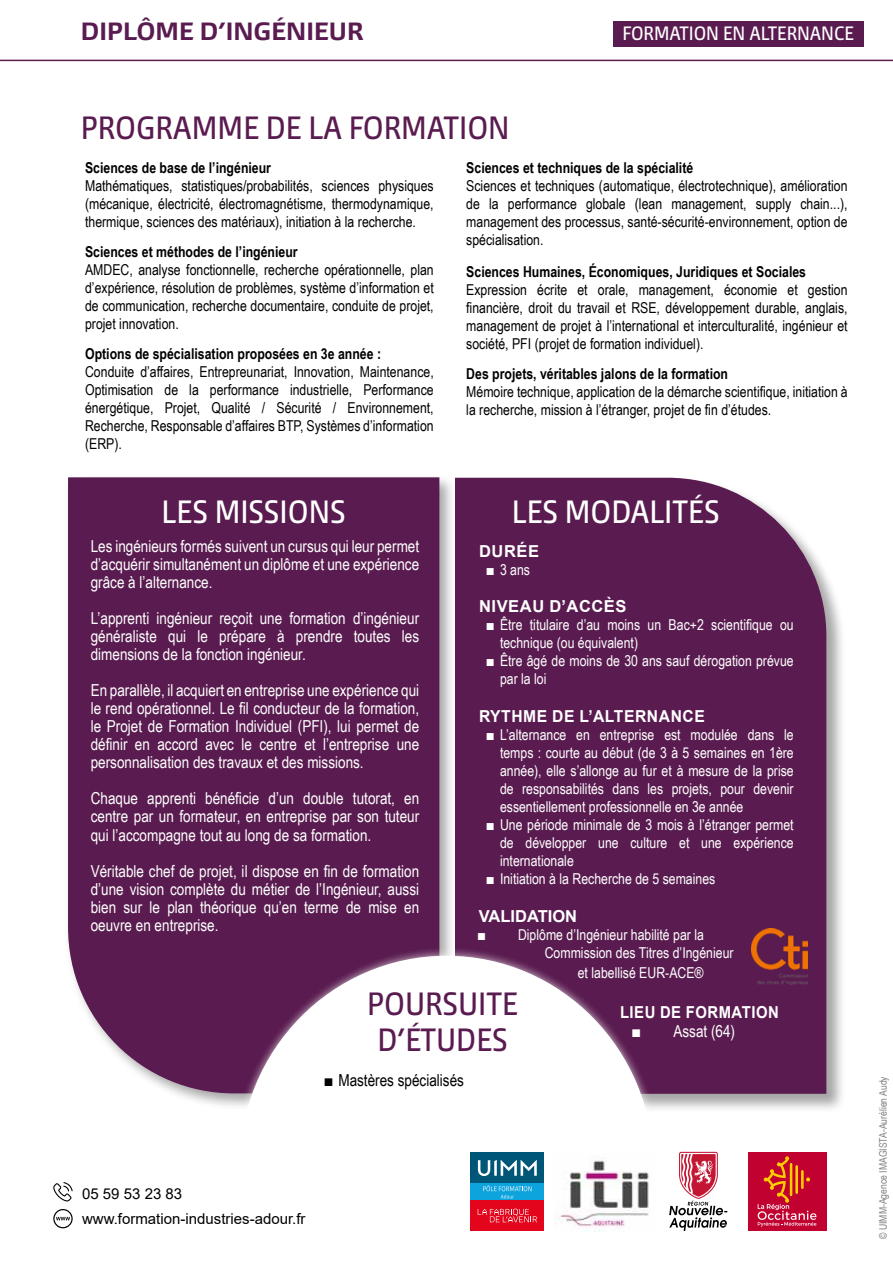
<style>
.page{position:relative;width:893px;height:1263px;background:#fff}
.page>*{position:absolute;margin:0;border:0;box-sizing:border-box;transform-origin:0 0}
.t1{font:500 condensed 30px/36px "Burlingame Pro";color:#5a1c50;text-align:center}
.t2{font:500 condensed 30px "Burlingame Pro";color:#fff}
.t3{font:700 23.25px "Burlingame Pro";color:#5a1c50}
.t4{font:500 condensed 18px "Burlingame Pro";color:#fff}
.t5{font:16.5px/18px "Arial Narrow";color:#fff;text-align:justify}
.t6{font:700 16.5px "Arial";letter-spacing:.035em;color:#fff;scale:.95 1}
.t7{font:16.5px "Arial Narrow";color:#000}
.t8{font:700 16.5px "Arial";letter-spacing:.035em;color:#fff}
.t9{font:700 16.5px "Arial";letter-spacing:.035em;color:#fff;scale:.9 1}
.t10{font:700 16.5px "Arial";color:#fff}
.t11{font:15px/18px "Arial Narrow";color:#000;text-align:justify}
.t12{font:15px/18px "Arial Narrow";color:#fff}
.t13{font:700 15px "Arial Narrow";color:#000}
.t14{font:15px "Arial";color:#000}
.t15{font:10.5px "Arial Narrow";color:#808080}
</style>
<div class="page">
<svg style="left:669px;top:1152px;width:58px;height:79px"></svg>
<div style="left:748px;top:1152px;width:78px;height:78px;background:#c10230"></div>
<svg style="left:758px;top:1156px;width:58px;height:70px"></svg>
<svg style="left:0;top:21px;width:893px;height:40px"></svg>
<div style="left:613px;top:21px;width:250px;height:26px;background:#5a1c50"></div>
<div style="left:64px;top:473px;width:393px;height:637px;background:#000;opacity:.35"></div>
<div style="left:68px;top:477px;width:371px;height:616px;background:#5a1c50"></div>
<div style="left:455px;top:477px;width:391px;height:636px;background:#000;opacity:.35"></div>
<div style="left:455px;top:478px;width:371px;height:616px;background:#5a1c50"></div>
<div style="left:230px;top:946px;width:432px;height:230px;background:#fff;opacity:.75"></div>
<svg style="left:239px;top:956px;width:414px;height:210px"></svg>
<div style="left:471px;top:1152px;width:73px;height:31px;background:#005677"></div>
<svg style="left:478px;top:1160px;width:59px;height:16px"></svg>
<div style="left:471px;top:1200px;width:73px;height:31px;background:#e2051b"></div>
<svg style="left:478px;top:1209px;width:59px;height:13px"></svg>
<div style="left:471px;top:1183px;width:73px;height:17px;background:#0da3dd"></div>
<svg style="left:483px;top:1185px;width:49px;height:13px"></svg>
<svg style="left:53px;top:1182px;width:20px;height:19px"></svg>
<svg style="left:53px;top:1209px;width:20px;height:19px"></svg>
<img style="left:751px;top:928px;width:57px;height:56px">
<img style="left:555px;top:1155px;width:99px;height:76px">
<h2 class="t3" style="left:81px;top:16px;width:284px">DIPLÔME D’INGÉNIEUR</h2>
<h1 class="t1" style="left:81px;top:110px;width:430px">PROGRAMME DE LA FORMATION</h1>
<p class="t4" style="left:622px;top:22px;width:233px">FORMATION EN ALTERNANCE</p>
<p class="t13" style="left:85px;top:157px;width:187px">Sciences de base de l’ingénieur</p>
<p class="t11" style="left:85px;top:176px;width:350px">Mathématiques, statistiques/probabilités, sciences physiques (mécanique, électricité, électromagnétisme, thermodynamique, thermique, sciences des matériaux), initiation à la recherche.</p>
<p class="t13" style="left:85px;top:241px;width:214px">Sciences et méthodes de l’ingénieur</p>
<p class="t11" style="left:85px;top:260px;width:350px">AMDEC, analyse fonctionnelle, recherche opérationnelle, plan d’expérience, résolution de problèmes, système d’information et de communication, recherche documentaire, conduite de projet, projet innovation.</p>
<p class="t13" style="left:85px;top:343px;width:298px">Options de spécialisation proposées en 3e année :</p>
<p class="t11" style="left:85px;top:362px;width:350px">Conduite d’affaires, Entrepreunariat, Innovation, Maintenance, Optimisation de la performance industrielle, Performance énergétique, Projet, Qualité / Sécurité / Environnement, Recherche, Responsable d’affaires BTP, Systèmes d’information (ERP).</p>
<p class="t13" style="left:466px;top:157px;width:228px">Sciences et techniques de la spécialité</p>
<p class="t11" style="left:466px;top:176px;width:383px">Sciences et techniques (automatique, électrotechnique), amélioration de la performance globale (lean management, supply chain...), management des processus, santé-sécurité-environnement, option de spécialisation.</p>
<p class="t13" style="left:466px;top:260px;width:341px">Sciences Humaines, Économiques, Juridiques et Sociales</p>
<p class="t11" style="left:466px;top:280px;width:383px">Expression écrite et orale, management, économie et gestion financière, droit du travail et RSE, développement durable, anglais, management de projet à l’international et interculturalité, ingénieur et société, PFI (projet de formation individuel).</p>
<p class="t13" style="left:466px;top:362px;width:263px">Des projets, véritables jalons de la formation</p>
<p class="t11" style="left:466px;top:382px;width:383px">Mémoire technique, application de la démarche scientifique, initiation à la recherche, mission à l’étranger, projet de fin d’études.</p>
<h1 class="t2" style="left:162px;top:493px;width:186px">LES MISSIONS</h1>
<h1 class="t2" style="left:512px;top:493px;width:209px">LES MODALITÉS</h1>
<p class="t5" style="left:91px;top:537px;width:330px">Les ingénieurs formés suivent un cursus qui leur permet d’acquérir simultanément un diplôme et une expérience grâce à l’alternance.</p>
<p class="t5" style="left:91px;top:609px;width:330px">L’apprenti ingénieur reçoit une formation d’ingénieur généraliste qui le prépare à prendre toutes les dimensions de la fonction ingénieur.</p>
<p class="t5" style="left:91px;top:681px;width:330px">En parallèle, il acquiert en entreprise une expérience qui le rend opérationnel. Le fil conducteur de la formation, le Projet de Formation Individuel (PFI), lui permet de définir en accord avec le centre et l’entreprise une personnalisation des travaux et des missions.</p>
<p class="t5" style="left:91px;top:789px;width:330px">Chaque apprenti bénéficie d’un double tutorat, en centre par un formateur, en entreprise par son tuteur qui l’accompagne tout au long de sa formation.</p>
<p class="t5" style="left:91px;top:861px;width:330px">Véritable chef de projet, il dispose en fin de formation d’une vision complète du métier de l’Ingénieur, aussi bien sur le plan théorique qu’en terme de mise en oeuvre en entreprise.</p>
<p class="t8" style="left:479px;top:539px;width:62px">DURÉE</p>
<p class="t12" style="left:487px;top:560px;width:45px">■ 3 ans</p>
<p class="t8" style="left:479px;top:595px;width:149px">NIVEAU D’ACCÈS</p>
<p class="t12" style="left:500px;top:616px;width:295px;text-indent:-13px">■ Être titulaire d’au moins un Bac+2 scientifique ou technique (ou équivalent)</p>
<p class="t12" style="left:500px;top:652px;width:295px;text-indent:-13px">■ Être âgé de moins de 30 ans sauf dérogation prévue par la loi</p>
<p class="t6" style="left:479px;top:705px;width:239px">RYTHME DE L’ALTERNANCE</p>
<p class="t12" style="left:500px;top:725px;width:295px;text-align:justify;text-indent:-13px">■ L’alternance en entreprise est modulée dans le temps : courte au début (de 3 à 5 semaines en 1ère année), elle s’allonge au fur et à mesure de la prise de responsabilités dans les projets, pour devenir essentiellement professionnelle en 3e année</p>
<p class="t12" style="left:500px;top:815px;width:295px;text-align:justify;text-indent:-13px">■ Une période minimale de 3 mois à l’étranger permet de développer une culture et une expérience internationale</p>
<p class="t12" style="left:487px;top:869px;width:230px">■ Initiation à la Recherche de 5 semaines</p>
<p class="t10" style="left:479px;top:905px;width:100px">VALIDATION</p>
<p class="t12" style="left:545px;top:925px;width:190px;text-indent:-66px">■ Diplôme d’Ingénieur habilité par la<br>Commission des Titres d’Ingénieur</p>
<p class="t12" style="left:578px;top:963px;width:127px">et labellisé EUR-ACE®</p>
<p class="t9" style="left:620px;top:1000px;width:178px">LIEU DE FORMATION</p>
<p class="t5" style="left:632px;top:1022px;width:104px">■ Assat (64)</p>
<h1 class="t1" style="left:367px;top:986px;width:152px">POURSUITE<br>D’ÉTUDES</h1>
<p class="t14" style="left:82px;top:1183px;width:102px">05 59 53 23 83</p>
<p class="t14" style="left:82px;top:1208px;width:225px">www.formation-industries-adour.fr</p>
<p class="t7" style="left:325px;top:1068px;width:141px">■ Mastères spécialisés</p>
<p class="t15" style="left:875px;top:1239px;width:164px;rotate:-90deg">© UIMM-Agence IMAGISTA-Aurélien Audy</p>
</div>
